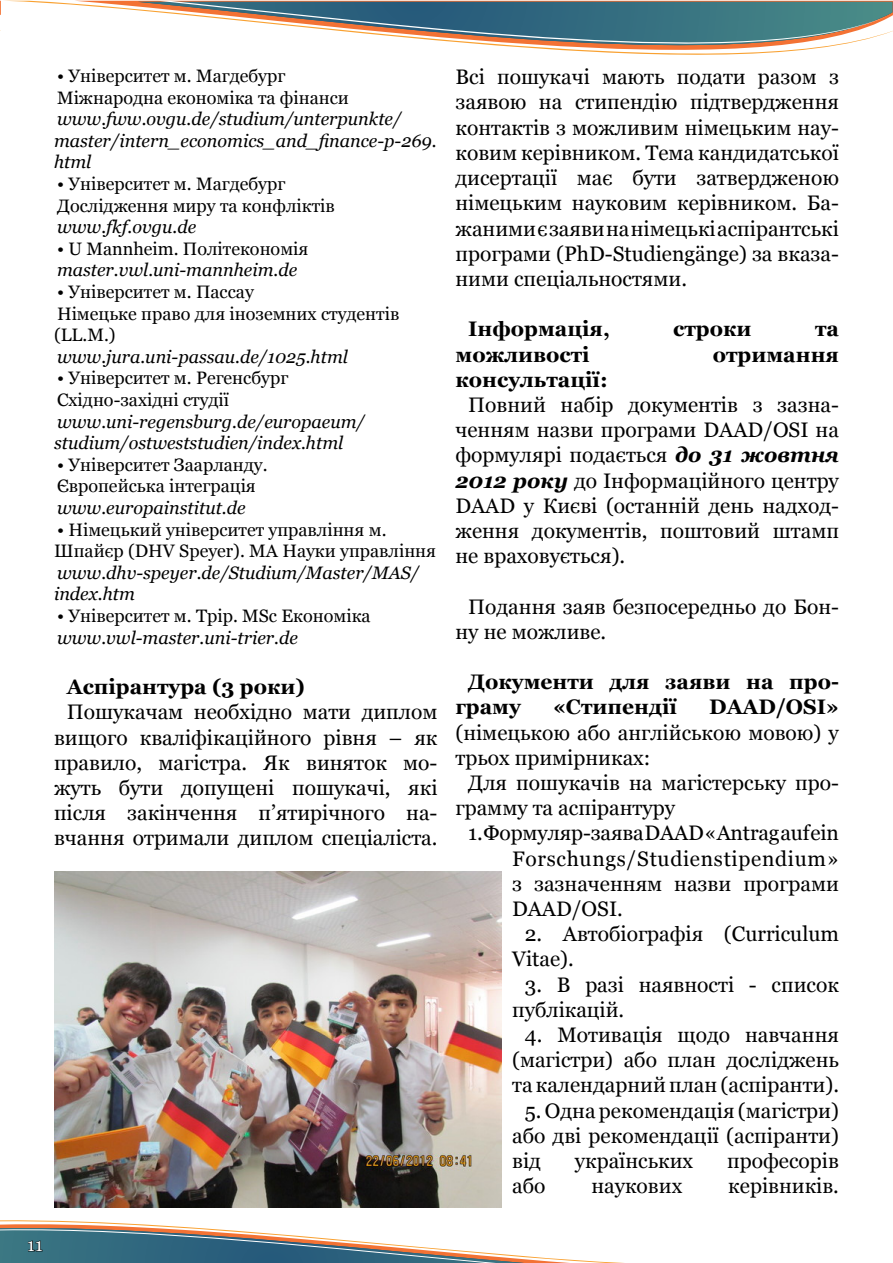
<style>
.page{position:relative;width:893px;height:1263px;background:#fff}
.page>*{position:absolute;margin:0;border:0;box-sizing:border-box;transform-origin:0 0}
.Рабочий{font:21px/25.2px "Georgia";color:#000;text-align:justify}
.Рабочий-2{font:700 21px/25.2px "Georgia";color:#000}
.Рабочий-3{font:18px/21.6px "Georgia";color:#000}
.Рабочий-4{font:italic 18px/21.6px "Georgia";color:#000}
.t1{font:18px "Georgia";color:#fff}
.s1{font-weight:700;font-style:italic}
.s2{font-weight:700}
</style>
<div class="page">
<svg style="left:0;top:1px;width:1px;height:30px"></svg>
<svg style="left:11px;top:1px;width:882px;height:31px"></svg>
<svg style="left:138px;top:2px;width:754px;height:31px"></svg>
<svg style="left:158px;top:1px;width:729px;height:54px"></svg>
<svg style="left:0;top:1220px;width:624px;height:43px"></svg>
<img style="left:54px;top:871px;width:448px;height:336px">
<p class="Рабочий-3" style="left:57px;top:65px;width:230px">• Університет м. Магдебург</p>
<p class="Рабочий-3" style="left:57px;top:87px;width:293px">Міжнародна економіка та фінанси</p>
<p class="Рабочий-4" style="left:54px;top:108px;width:384px">www.fww.ovgu.de/studium/unterpunkte/ master/intern_economics_and_finance-p-269. html</p>
<p class="Рабочий-3" style="left:57px;top:173px;width:230px">• Університет м. Магдебург</p>
<p class="Рабочий-3" style="left:57px;top:195px;width:279px">Дослідження миру та конфліктів</p>
<p class="Рабочий-4" style="left:57px;top:216px;width:141px">www.fkf.ovgu.de</p>
<p class="Рабочий-3" style="left:57px;top:238px;width:253px">• U Mannheim. Політекономія</p>
<p class="Рабочий-4" style="left:57px;top:260px;width:242px">master.vwl.uni-mannheim.de</p>
<p class="Рабочий-3" style="left:57px;top:281px;width:198px">• Університет м. Пассау</p>
<p class="Рабочий-3" style="left:54px;top:303px;width:347px">Німецьке право для іноземних студентів (LL.M.)</p>
<p class="Рабочий-4" style="left:57px;top:346px;width:292px">www.jura.uni-passau.de/1025.html</p>
<p class="Рабочий-3" style="left:57px;top:368px;width:233px">• Університет м. Регенсбург</p>
<p class="Рабочий-3" style="left:57px;top:389px;width:174px">Східно-західні студії</p>
<p class="Рабочий-4" style="left:54px;top:411px;width:312px">www.uni-regensburg.de/europaeum/ studium/ostweststudien/index.html</p>
<p class="Рабочий-3" style="left:57px;top:454px;width:212px">• Університет Заарланду.</p>
<p class="Рабочий-3" style="left:57px;top:476px;width:200px">Європейська інтеграція</p>
<p class="Рабочий-4" style="left:57px;top:497px;width:190px">www.europainstitut.de</p>
<p class="Рабочий-3" style="left:54px;top:519px;width:384px">• Німецький університет управління м.<br>Шпайєр (DHV Speyer). МА Науки управління</p>
<p class="Рабочий-4" style="left:54px;top:562px;width:367px">www.dhv-speyer.de/Studium/Master/MAS/ index.htm</p>
<p class="Рабочий-3" style="left:57px;top:605px;width:315px">• Університет м. Трір. MSc Економіка</p>
<p class="Рабочий-4" style="left:57px;top:627px;width:242px">www.vwl-master.uni-trier.de</p>
<p class="Рабочий-2" style="left:67px;top:674px;width:240px">Аспірантура (3 роки)</p>
<p class="Рабочий" style="left:54px;top:700px;width:385px;text-indent:13px">Пошукачам необхідно мати диплом вищого кваліфікаційного рівня – як правило, магістра. Як виняток мо&shy;жуть бути допущені пошукачі, які після закінчення п’ятирічного на&shy;вчання отримали диплом спеціаліста.</p>
<p class="t1" style="left:27px;top:1234px;width:17px">11</p>
<p class="Рабочий" style="left:455px;top:65px;width:385px">Всі пошукачі мають подати разом з заявою на стипендію підтвердження контактів з можливим німецьким нау&shy;ковим керівником. Тема кандидатської дисертації має бути затвердженою німецьким науковим керівником. Ба&shy;жаними є заяви на німецькі аспірантські програми (PhD-Studiengänge) за вказа&shy;ними спеціальностями.</p>
<p class="Рабочий-2" style="left:468px;top:316px;width:143px">Інформація,</p>
<p class="Рабочий-2" style="left:673px;top:316px;width:80px">строки</p>
<p class="Рабочий-2" style="left:815px;top:316px;width:25px">та</p>
<p class="Рабочий-2" style="left:455px;top:342px;width:136px">можливості</p>
<p class="Рабочий-2" style="left:713px;top:342px;width:128px">отримання</p>
<p class="Рабочий-2" style="left:455px;top:367px;width:154px">консультації:</p>
<p class="Рабочий" style="left:455px;top:392px;width:385px;text-indent:13px">Повний набір документів з зазна&shy;ченням назви програми DAAD/OSI на формулярі подається <span class="s1">до 31 жовтня 2012 року</span> до Інформаційного центру DAAD у Києві (останній день надход&shy;ження документів, поштовий штамп не враховується).</p>
<p class="Рабочий" style="left:455px;top:594px;width:385px;text-indent:13px">Подання заяв безпосередньо до Бон&shy;ну не можливе.</p>
<p class="Рабочий-2" style="left:455px;top:669px;width:385px;text-indent:13px">Документи для заяви на про&shy;граму</p>
<p class="Рабочий-2" style="left:553px;top:694px;width:125px">«Стипендії</p>
<p class="Рабочий" style="left:455px;top:695px;width:385px;text-indent:254px"><span class="s2">DAAD/OSI» </span>(німецькою або англійською мовою) у трьох примірниках:</p>
<p class="Рабочий" style="left:455px;top:770px;width:385px;text-indent:13px">Для пошукачів на магістерську про&shy;грамму та аспірантуру</p>
<p class="Рабочий" style="left:512px;top:821px;width:328px;text-indent:-44px">1. Формуляр-заява DAAD «Antrag auf ein Forschungs/Studienstipendium» з зазначенням назви програми DAAD/OSI.</p>
<p class="Рабочий" style="left:512px;top:922px;width:328px;text-indent:13px">2. Автобіографія (Curriculum<br>Vitae).</p>
<p class="Рабочий" style="left:512px;top:972px;width:328px;text-indent:13px">3. В разі наявності - список публікацій.</p>
<p class="Рабочий" style="left:512px;top:1022px;width:328px;text-indent:13px">4. Мотивація щодо навчання (магістри) або план досліджень та календарний план (аспіранти).</p>
<p class="Рабочий" style="left:512px;top:1098px;width:328px;text-indent:13px">5. Одна рекомендація (магістри) або дві рекомендації (аспіранти) від</p>
<p class="Рабочий" style="left:575px;top:1148px;width:120px">українських</p>
<p class="Рабочий" style="left:727px;top:1148px;width:113px">професорів</p>
<p class="Рабочий" style="left:512px;top:1174px;width:35px">або</p>
<p class="Рабочий" style="left:591px;top:1174px;width:92px">наукових</p>
<p class="Рабочий" style="left:728px;top:1174px;width:112px">керівників.</p>
</div>
